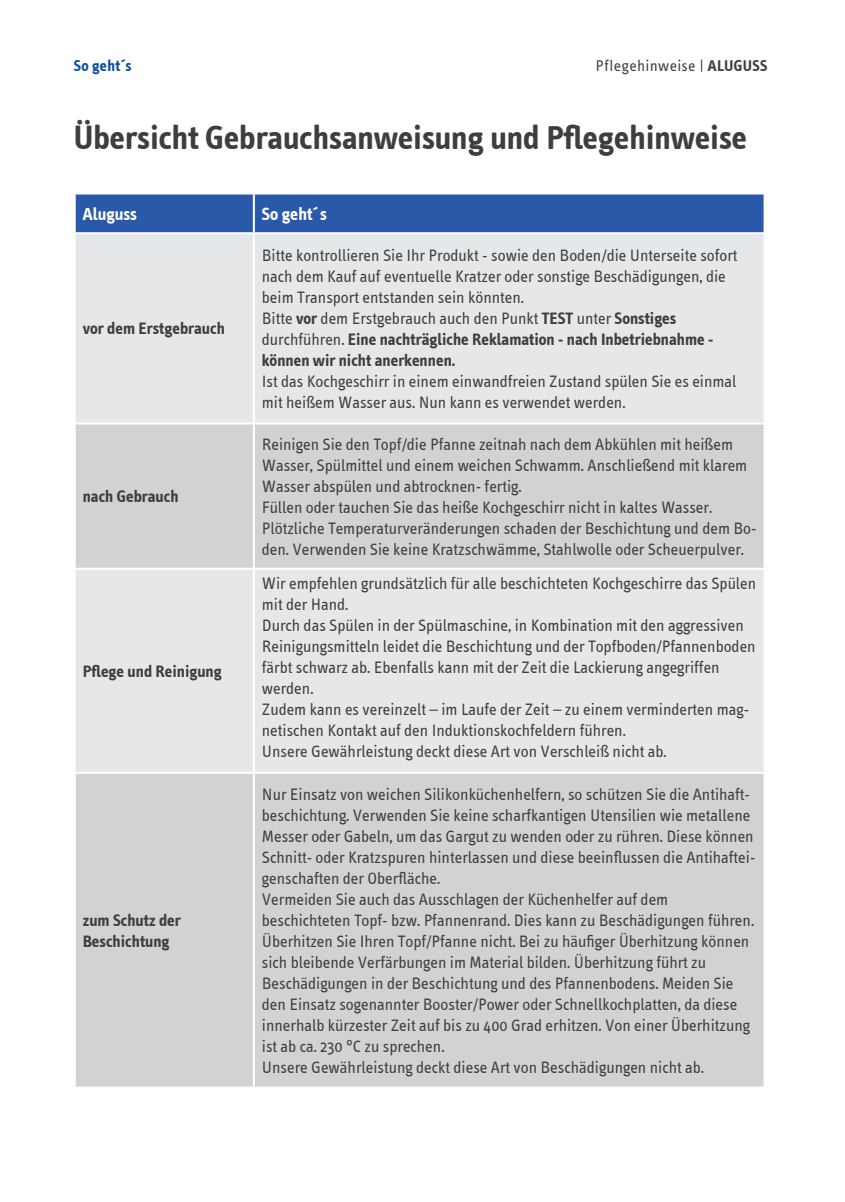
<style>
.page{position:relative;width:845px;height:1202px;background:#fff}
.page>*{position:absolute;margin:0;border:0;box-sizing:border-box;transform-origin:0 0}
.t1{font:700 34px "Info Text";color:#3e3e3f}
.t2{font:700 18px "Info Text";color:#fff}
.t3{font:17px/21px "Info Text";color:#3e3e3f}
.t4{font:700 17px/21px "Info Text";color:#3e3e3f}
.t5{font:16px "Info Text Regular Tf";letter-spacing:.02em;color:#3e3e3f}
.t6{font:700 16px "Info Text";letter-spacing:.02em;color:#0d4da1}
.s1{font-family:"Info Text";font-weight:700}
.s2{font-weight:700}
</style>
<div class="page">
<div style="left:76px;top:195px;width:687px;height:37px;background:#2959a8"></div>
<div style="left:76px;top:234px;width:687px;height:188px;background:#e6e7e9"></div>
<svg style="left:76px;top:424px;width:687px;height:663px;background:#d7d8da"></svg>
<hr style="left:74px;top:568px;width:180px;height:2px;background:#fff">
<hr style="left:254px;top:568px;width:511px;height:2px;background:#fff">
<hr style="left:74px;top:772px;width:180px;height:2px;background:#fff">
<hr style="left:254px;top:772px;width:511px;height:2px;background:#fff">
<hr style="left:253px;top:195px;width:2px;height:37px;background:#fff">
<hr style="left:253px;top:234px;width:2px;height:188px;background:#fff">
<hr style="left:253px;top:424px;width:2px;height:144px;background:#fff">
<hr style="left:253px;top:570px;width:2px;height:202px;background:#fff">
<hr style="left:253px;top:774px;width:2px;height:313px;background:#fff">
<p class="t6" style="left:74px;top:57px;width:59px">So geht´s</p>
<p class="t5" style="left:595px;top:58px;width:173px">Pflegehinweise | <span class="s1">ALUGUSS</span></p>
<h1 class="t1" style="left:74px;top:118px;width:675px">Übersicht Gebrauchsanweisung und Pflegehinweise</h1>
<p class="t2" style="left:83px;top:203px;width:56px">Aluguss</p>
<p class="t2" style="left:262px;top:203px;width:67px">So geht´s</p>
<p class="t4" style="left:83px;top:318px;width:144px">vor dem Erstgebrauch</p>
<p class="t4" style="left:83px;top:486px;width:97px">nach Gebrauch</p>
<p class="t4" style="left:83px;top:661px;width:140px">Pflege und Reinigung</p>
<p class="t4" style="left:83px;top:909px;width:100px">zum Schutz der<br>Beschichtung</p>
<p class="t3" style="left:262px;top:245px;width:477px">Bitte kontrollieren Sie Ihr Produkt - sowie den Boden/die Unterseite sofort nach dem Kauf auf eventuelle Kratzer oder sonstige Beschädigungen, die beim Transport entstanden sein könnten.<br>Bitte <span class="s2">vor</span> dem Erstgebrauch auch den Punkt <span class="s2">TEST</span> unter <span class="s2">Sonstiges </span>durchführen. <span class="s2">Eine nachträgliche Reklamation - nach Inbetriebnahme - können wir nicht anerkennen.</span></p>
<p class="t3" style="left:262px;top:371px;width:476px">Ist das Kochgeschirr in einem einwandfreien Zustand spülen Sie es einmal mit heißem Wasser aus. Nun kann es verwendet werden.</p>
<p class="t3" style="left:262px;top:434px;width:496px">Reinigen Sie den Topf/die Pfanne zeitnah nach dem Abkühlen mit heißem Wasser, Spülmittel und einem weichen Schwamm. Anschließend mit klarem Wasser abspülen und abtrocknen- fertig.<br>Füllen oder tauchen Sie das heiße Kochgeschirr nicht in kaltes Wasser.<br>Plötzliche Temperaturveränderungen schaden der Beschichtung und dem Bo&shy;den. Verwenden Sie keine Kratzschwämme, Stahlwolle oder Scheuerpulver.</p>
<p class="t3" style="left:262px;top:573px;width:496px">Wir empfehlen grundsätzlich für alle beschichteten Kochgeschirre das Spülen mit der Hand.<br>Durch das Spülen in der Spülmaschine, in Kombination mit den aggressiven Reinigungsmitteln leidet die Beschichtung und der Topfboden/Pfannenboden färbt schwarz ab. Ebenfalls kann mit der Zeit die Lackierung angegriffen werden.<br>Zudem kann es vereinzelt – im Laufe der Zeit – zu einem verminderten mag&shy;netischen Kontakt auf den Induktionskochfeldern führen.<br>Unsere Gewährleistung deckt diese Art von Verschleiß nicht ab.</p>
<p class="t3" style="left:262px;top:784px;width:495px">Nur Einsatz von weichen Silikonküchenhelfern, so schützen Sie die Antihaft&shy;beschichtung. Verwenden Sie keine scharfkantigen Utensilien wie metallene Messer oder Gabeln, um das Gargut zu wenden oder zu rühren. Diese können Schnitt- oder Kratzspuren hinterlassen und diese beeinflussen die Antihaftei&shy;genschaften der Oberfläche.<br>Vermeiden Sie auch das Ausschlagen der Küchenhelfer auf dem beschichteten Topf- bzw. Pfannenrand. Dies kann zu Beschädigungen führen.<br>Überhitzen Sie Ihren Topf/Pfanne nicht. Bei zu häufiger Überhitzung können sich bleibende Verfärbungen im Material bilden. Überhitzung führt zu Beschädigungen in der Beschichtung und des Pfannenbodens. Meiden Sie den Einsatz sogenannter Booster/Power oder Schnellkochplatten, da diese innerhalb kürzester Zeit auf bis zu 400 Grad erhitzen. Von einer Überhitzung ist ab ca. 230 °C zu sprechen.<br>Unsere Gewährleistung deckt diese Art von Beschädigungen nicht ab.</p>
</div>
